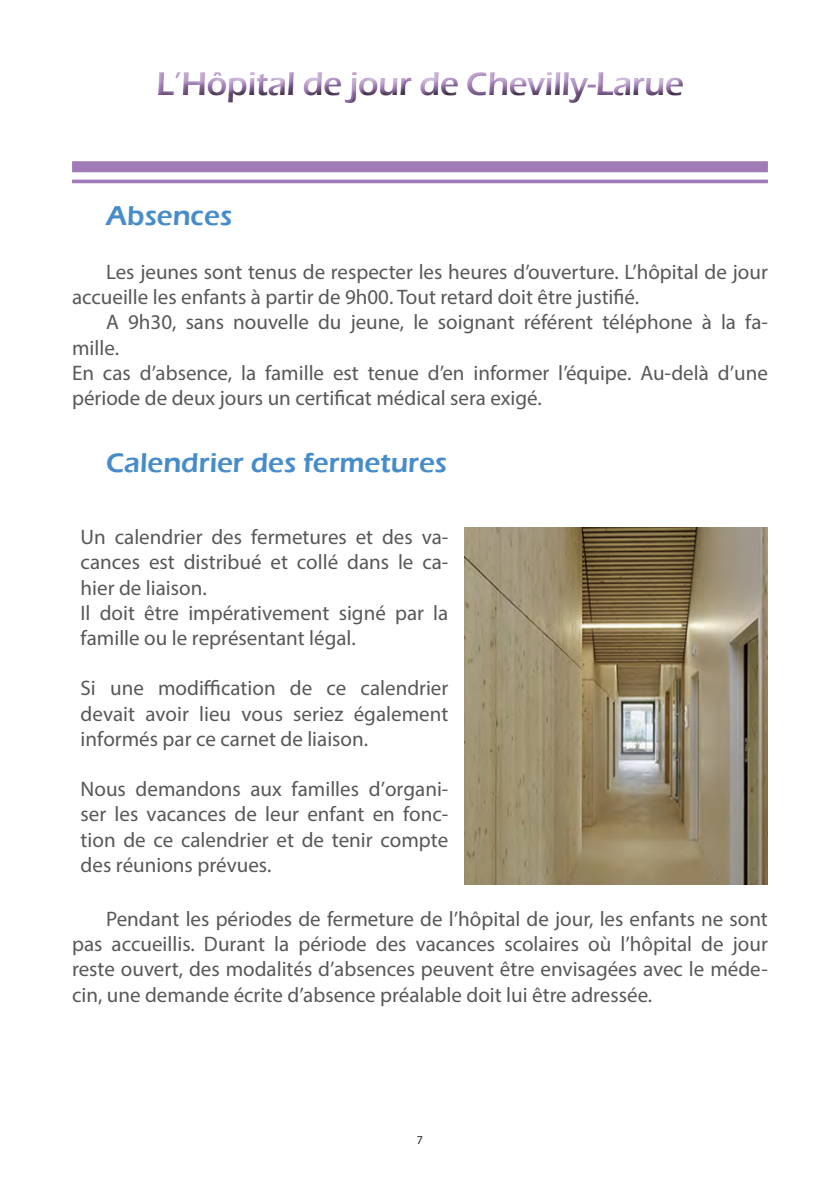
<style>
.page{position:relative;width:840px;height:1191px;background:#fff}
.page>*{position:absolute;margin:0;border:0;box-sizing:border-box;transform-origin:0 0}
.t1{font:600 34px "Eras ITC";letter-spacing:-.02em;color:#a07bb7}
.t2{font:600 28px "Eras ITC";color:#478cca}
.t3{font:21px/25.2px "Myriad Pro";color:#57585a}
.t4{font:12px "Myriad Pro";color:#231f20}
</style>
<div class="page">
<div style="left:146px;top:72px;width:550px;height:46px;background:#231f20;opacity:.75"></div>
<div style="left:72px;top:161px;width:695px;height:11px;background:#a07bb7"></div>
<hr style="left:72px;top:180px;width:695px;height:3px;background:#a07bb7">
<img style="left:464px;top:528px;width:303px;height:356px">
<h1 class="t1" style="left:156px;top:65px;width:529px">L’Hôpital de jour de Chevilly-Larue</h1>
<p class="t2" style="left:106px;top:200px;width:128px">Absences</p>
<p class="t3" style="left:72px;top:259px;width:697px;text-indent:34px">Les jeunes sont tenus de respecter les heures d’ouverture. L’hôpital de jour accueille les enfants à partir de 9h00. Tout retard doit être justifié.</p>
<p class="t3" style="left:72px;top:309px;width:697px;text-indent:34px">A 9h30, sans nouvelle du jeune, le soignant référent téléphone à la fa&shy;mille.</p>
<p class="t3" style="left:72px;top:360px;width:697px">En cas d’absence, la famille est tenue d’en informer l’équipe. Au-delà d’une période de deux jours un certificat médical sera exigé.</p>
<p class="t2" style="left:106px;top:447px;width:342px">Calendrier des fermetures</p>
<p class="t3" style="left:81px;top:524px;width:369px;text-align:justify">Un calendrier des fermetures et des va&shy;cances est distribué et collé dans le ca&shy;hier de liaison.</p>
<p class="t3" style="left:81px;top:600px;width:369px">Il doit être impérativement signé par la famille ou le représentant légal.</p>
<p class="t3" style="left:81px;top:675px;width:369px;text-align:justify">Si une modiffication de ce calendrier devait avoir lieu vous seriez également informés par ce carnet de liaison.</p>
<p class="t3" style="left:81px;top:776px;width:369px;text-align:justify">Nous demandons aux familles d’organi&shy;ser les vacances de leur enfant en fonc&shy;tion de ce calendrier et de tenir compte des réunions prévues.</p>
<p class="t3" style="left:72px;top:906px;width:697px;text-align:justify;text-indent:34px">Pendant les périodes de fermeture de l’hôpital de jour, les enfants ne sont pas accueillis. Durant la période des vacances scolaires où l’hôpital de jour reste ouvert, des modalités d’absences peuvent être envisagées avec le méde&shy;cin, une demande écrite d’absence préalable doit lui être adressée.</p>
<p class="t4" style="left:416px;top:1132px;width:8px">7</p>
</div>
